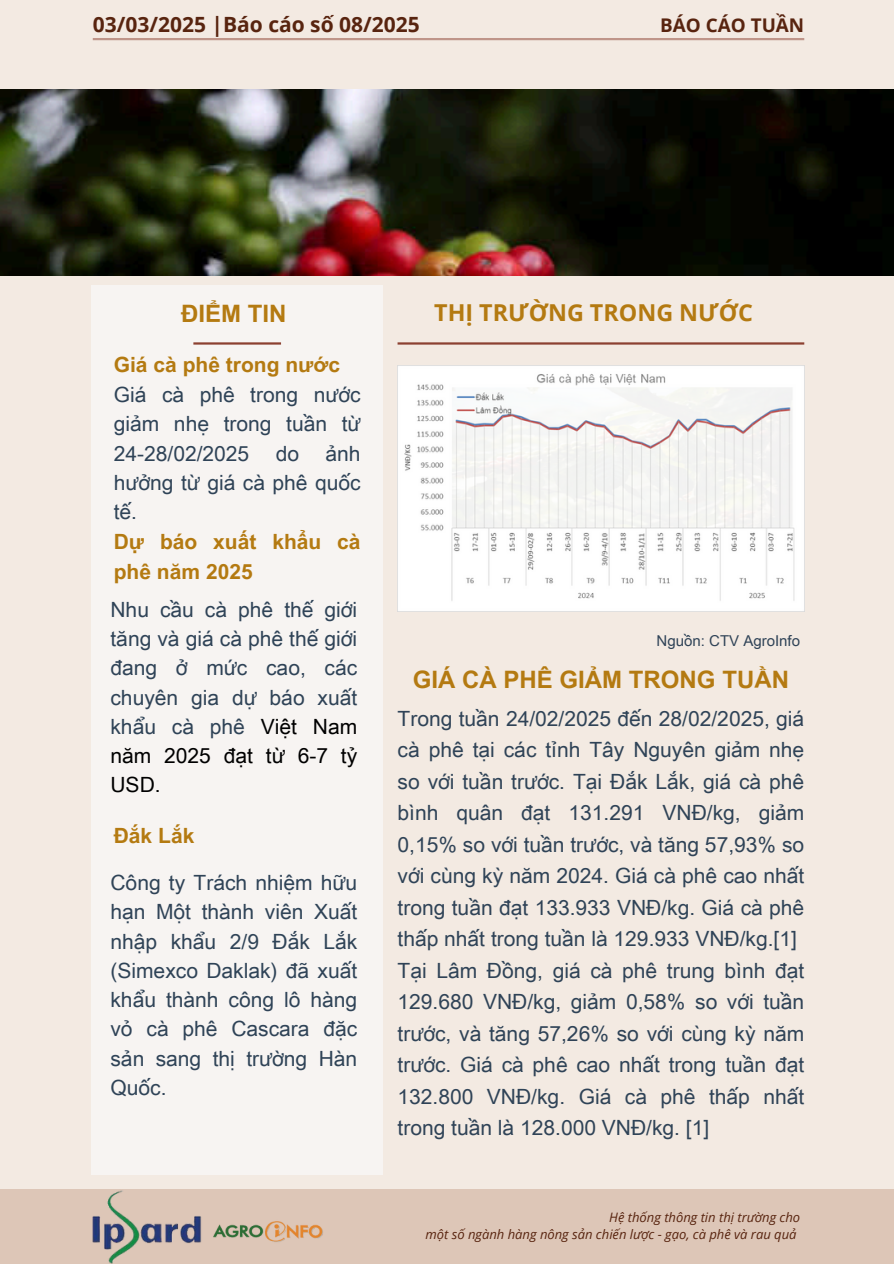
<style>
.page{position:relative;width:894px;height:1264px;background:#fff}
.page>*{position:absolute;margin:0;border:0;box-sizing:border-box;transform-origin:0 0}
.t1{font:700 24px "Arial Unicode MS";color:#b47a11}
.t2{font:700 23.25px "Open Sans";color:#b47a11}
.t3{font:21px/29.2px "Arial Unicode MS";color:#2f4357;text-align:justify}
.t4{font:700 21px/29.2px "Arial Unicode MS";color:#b47a11}
.t5{font:700 21px "Open Sans";color:#58240f}
.t6{font:700 18.9px "Open Sans";color:#58240f}
.t7{font:15px "Arial Unicode MS";color:#2f4357}
.t8{font:italic 13.05px "Open Sans";color:#58240f}
.s1{color:#000}
</style>
<div class="page">
<div style="left:0;top:0;width:893px;height:1263px;background:#f3eae2"></div>
<img style="left:0;top:89px;width:893px;height:186px">
<div style="left:91px;top:285px;width:292px;height:889px;background:#f7f4f2"></div>
<hr style="left:193px;top:342px;width:88px;height:2px;background:#8c4131">
<hr style="left:397px;top:342px;width:407px;height:2px;background:#8c4131">
<hr style="left:93px;top:38px;width:711px;height:2px;background:#8c4131">
<div style="left:0;top:1189px;width:893px;height:74px;background:#ddc6b7"></div>
<img style="left:92px;top:1190px;width:110px;height:73px">
<img style="left:213px;top:1221px;width:110px;height:21px">
<img style="left:397px;top:366px;width:406px;height:245px">
<h2 class="t5" style="left:93px;top:10px;width:328px">03/03/2025 |Báo cáo số 08/2025</h2>
<h4 class="t6" style="left:660px;top:11px;width:145px">BÁO CÁO TUẦN</h4>
<h1 class="t1" style="left:181px;top:296px;width:107px">ĐIỂM TIN</h1>
<p class="t4" style="left:114px;top:349px;width:228px">Giá cà phê trong nước</p>
<p class="t3" style="left:114px;top:379px;width:248px">Giá cà phê trong nước giảm nhẹ trong tuần từ 24-28/02/2025</p>
<p class="t3" style="left:114px;top:437px;width:248px;text-indent:212px">ảnh hưởng từ giá cà phê quốc tế.</p>
<p class="t4" style="left:114px;top:526px;width:248px">Dự báo xuất khẩu cà phê năm 2025</p>
<p class="t3" style="left:110px;top:593px;width:248px">Nhu cầu cà phê thế giới tăng và giá cà phê thế giới đang ở mức cao, các chuyên gia dự báo xuất khẩu cà phê <span class="s1">Việt Nam năm 2025 đạt từ 6-7 tỷ USD.</span></p>
<p class="t4" style="left:114px;top:819px;width:82px">Đắk Lắk</p>
<p class="t3" style="left:110px;top:867px;width:248px">Công ty Trách nhiệm hữu hạn Một thành viên Xuất nhập khẩu 2/9 Đắk Lắk (Simexco Daklak) đã xuất khẩu thành công lô hàng vỏ cà phê Cascara đặc sản sang thị trường Hàn Quốc.</p>
<p class="t3" style="left:276px;top:437px;width:25px">do</p>
<p class="t2" style="left:434px;top:296px;width:320px">THỊ TRƯỜNG TRONG NƯỚC</p>
<p class="t7" style="left:656px;top:630px;width:145px">Nguồn: CTV AgroInfo</p>
<p class="t1" style="left:412px;top:662px;width:377px">GIÁ CÀ PHÊ GIẢM TRONG TUẦN</p>
<h1 class="t3" style="left:397px;top:701px;width:408px;line-height:31.5px;text-align:left">Trong tuần 24/02/2025 đến 28/02/2025, giá cà phê tại các tỉnh Tây Nguyên giảm nhẹ so với tuần trước. Tại Đắk Lắk, giá cà phê bình quân đạt 131.291 VNĐ/kg, giảm 0,15% so với tuần trước, và tăng 57,93% so với cùng kỳ năm 2024. Giá cà phê cao nhất trong tuần đạt 133.933 VNĐ/kg. Giá cà phê thấp nhất trong tuần là 129.933 VNĐ/kg.[1] Tại Lâm Đồng, giá cà phê trung bình đạt 129.680 VNĐ/kg, giảm 0,58% so với tuần trước, và tăng 57,26% so với cùng kỳ năm trước. Giá cà phê cao nhất trong tuần đạt 132.800 VNĐ/kg. Giá cà phê thấp nhất trong tuần là 128.000 VNĐ/kg. [1]</h1>
<p class="t8" style="left:609px;top:1208px;width:192px">Hệ thống thông tin thị trường cho</p>
<p class="t8" style="left:425px;top:1225px;width:372px">một số ngành hàng nông sản chiến lược - gạo, cà phê và rau quả</p>
</div>
